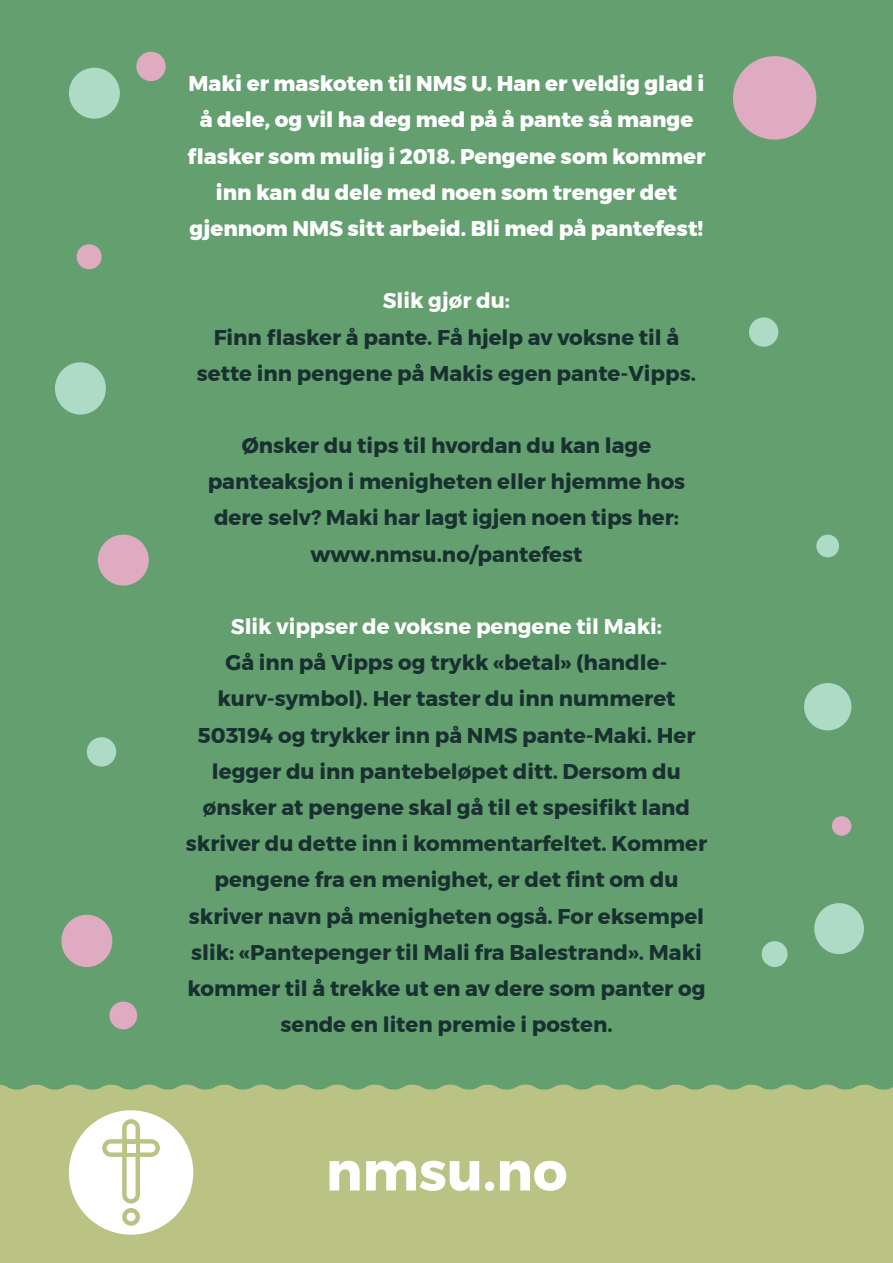
<style>
.page{position:relative;width:893px;height:1263px;background:#649f70}
.page>*{position:absolute;margin:0;border:0;box-sizing:border-box;transform-origin:0 0}
.t1{font:700 54.3px "Montserrat Alternates";color:#fff}
.t2{font:700 21.3px/36.2px "Montserrat";color:#18302f;text-align:center}
.t3{font:800 21.3px/36.2px "Montserrat";color:#fff;text-align:center}
.s1{color:#fff}
</style>
<div class="page">
<div style="left:0;top:1084px;width:893px;height:179px;background:#bac383"></div>
<div style="left:69px;top:68px;width:51px;height:51px;background:#addbc6;border-radius:50%"></div>
<div style="left:77px;top:244px;width:25px;height:25px;background:#deabc1;border-radius:50%"></div>
<div style="left:136px;top:52px;width:30px;height:29px;background:#deabc1;border-radius:50%"></div>
<div style="left:55px;top:362px;width:51px;height:53px;background:#addbc6;border-radius:50%"></div>
<div style="left:61px;top:915px;width:51px;height:52px;background:#deabc1;border-radius:50%"></div>
<div style="left:98px;top:535px;width:51px;height:50px;background:#deabc1;border-radius:50%"></div>
<div style="left:816px;top:535px;width:23px;height:22px;background:#addbc6;border-radius:50%"></div>
<div style="left:87px;top:737px;width:29px;height:29px;background:#addbc6;border-radius:50%"></div>
<div style="left:733px;top:56px;width:83px;height:84px;background:#deabc1;border-radius:50%"></div>
<div style="left:749px;top:317px;width:29px;height:30px;background:#addbc6;border-radius:50%"></div>
<div style="left:832px;top:816px;width:19px;height:20px;background:#deabc1;border-radius:50%"></div>
<div style="left:814px;top:903px;width:50px;height:51px;background:#addbc6;border-radius:50%"></div>
<div style="left:762px;top:941px;width:26px;height:26px;background:#addbc6;border-radius:50%"></div>
<svg style="left:69px;top:1110px;width:124px;height:125px;background:#e9ecd8"></svg>
<div style="left:804px;top:683px;width:47px;height:47px;background:#addbc6;border-radius:50%"></div>
<div style="left:109px;top:1001px;width:28px;height:28px;background:#deabc1;border-radius:50%"></div>
<p class="t3" style="left:187px;top:66px;width:519px">Maki er maskoten til NMS U. Han er veldig glad i å dele, og vil ha deg med på å pante så mange flasker som mulig i 2018. Pengene som kommer inn kan du dele med noen som trenger det gjennom NMS sitt arbeid. Bli med på pantefest!</p>
<p class="t2" style="left:197px;top:283px;width:501px"><span class="s1">Slik gjør du:<br></span>Finn flasker å pante. Få hjelp av voksne til å sette inn pengene på Makis egen pante-Vipps.</p>
<p class="t2" style="left:208px;top:427px;width:479px">Ønsker du tips til hvordan du kan lage panteaksjon i menigheten eller hjemme hos dere selv? Maki har lagt igjen noen tips her: www.nmsu.no/pantefest</p>
<p class="t2" style="left:186px;top:608px;width:523px"><span class="s1">Slik vippser de voksne pengene til Maki:<br></span>Gå inn på Vipps og trykk «betal» (handle&shy;kurv-symbol). Her taster du inn nummeret 503194 og trykker inn på NMS pante-Maki. Her legger du inn pantebeløpet ditt. Dersom du ønsker at pengene skal gå til et spesifikt land skriver du dette inn i kommentarfeltet. Kommer pengene fra en menighet, er det fint om du skriver navn på menigheten også. For eksempel slik: «Pantepenger til Mali fra Balestrand». Maki kommer til å trekke ut en av dere som panter og sende en liten premie i posten.</p>
<p class="t1" style="left:326px;top:1128px;width:243px">nmsu.no</p>
</div>
